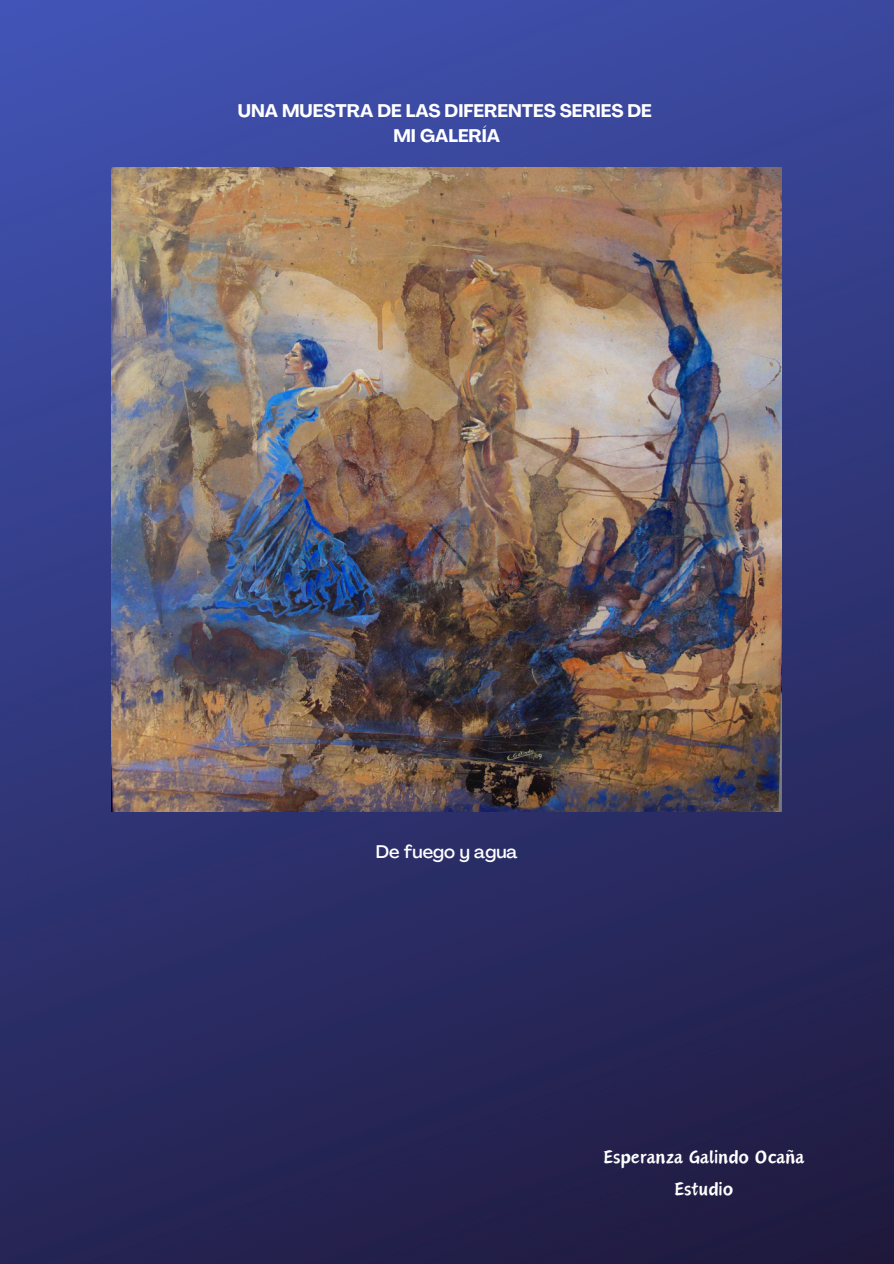
<style>
.page{position:relative;width:894px;height:1264px;background:#fff}
.page>*{position:absolute;margin:0;border:0;box-sizing:border-box;transform-origin:0 0}
.t1{font:23.4px/32.4px "Canva Oriental Brush";color:#fff;text-align:center}
.t2{font:700 18px/24.8px "Agrandir";color:#fff;text-align:center}
.t3{font:500 18px "Agrandir";color:#fff}
</style>
<div class="page">
<img style="left:0;top:0;width:893px;height:1263px">
<img style="left:112px;top:167px;width:669px;height:644px">
<p class="t2" style="left:238px;top:100px;width:415px">UNA MUESTRA DE LAS DIFERENTES SERIES DE<br>MI GALERÍA</p>
<p class="t3" style="left:376px;top:844px;width:143px">De fuego y agua</p>
<p class="t1" style="left:603px;top:1141px;width:202px">Esperanza Galindo Ocaña<br>Estudio</p>
</div>
